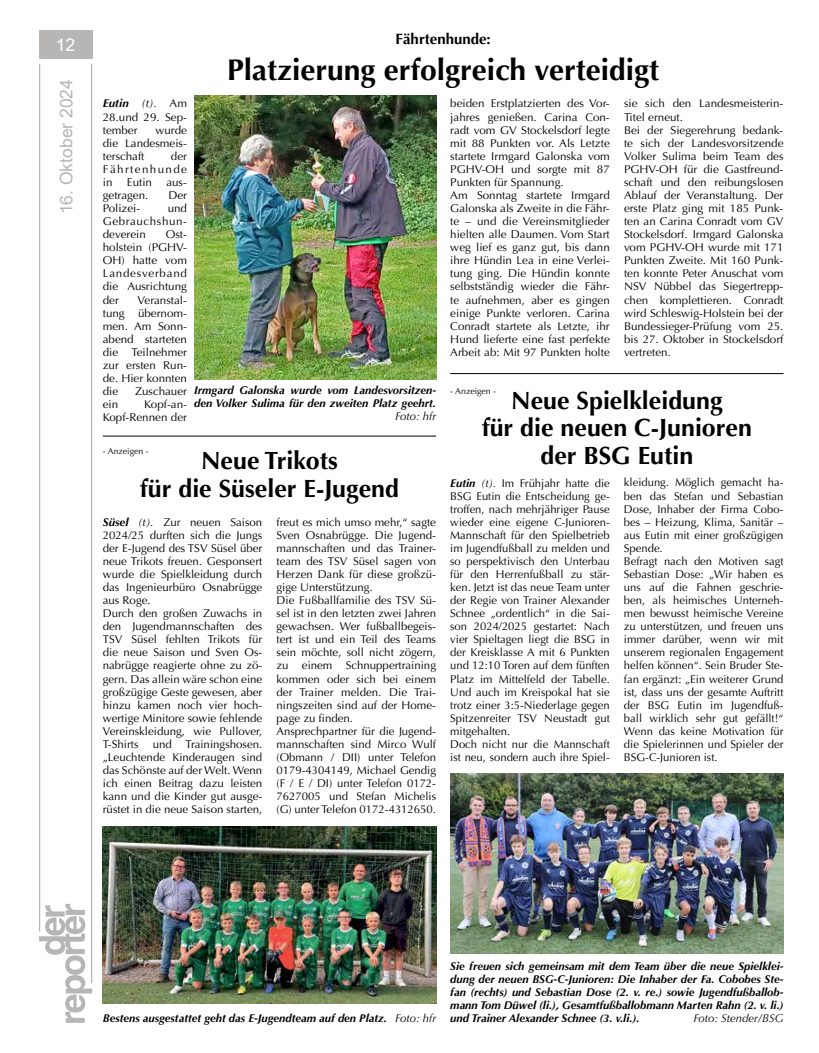
<style>
.page{position:relative;width:819px;height:1053px;background:#fff}
.page>*{position:absolute;margin:0;border:0;box-sizing:border-box;transform-origin:0 0}
.t1{font:700 30px "Optima";color:#000}
.t2{font:700 25px/27.5px "Optima";color:#000;text-align:center}
.t3{font:17.5px "Arial";color:#b8b6b5}
.t4{font:17.5px "Arial";color:#fff}
.t5{font:700 15px "Optima";color:#000}
.t6{font:11.25px/13px "Optima";color:#000;text-align:justify}
.t7{font:italic 700 11.25px/13px "Optima";color:#000;text-align:justify}
.t8{font:italic 11.25px "Optima";color:#000}
.t9{font:8.75px "Optima";color:#000}
.s1{font-weight:700;font-style:italic}
.s2{font-style:italic}
.s3{font-weight:400}
</style>
<div class="page">
<hr style="left:91px;top:64px;width:1px;height:919px;background:#b8b6b5">
<div style="left:39px;top:30px;width:53px;height:29px;background:#b8b6b5"></div>
<hr style="left:39px;top:64px;width:1px;height:867px;background:#b8b6b5">
<svg style="left:39px;top:903px;width:53px;height:119px"></svg>
<img style="left:103px;top:826px;width:333px;height:177px">
<img style="left:450px;top:773px;width:333px;height:180px">
<img style="left:194px;top:95px;width:242px;height:284px">
<hr style="left:103px;top:436px;width:333px;height:1px;background:#000">
<hr style="left:450px;top:373px;width:333px;height:1px;background:#000">
<h3 class="t4" style="left:56px;top:33px;width:21px">12</h3>
<h3 class="t3" style="left:54px;top:214px;width:137px;rotate:-90deg">16. Oktober 2024</h3>
<h3 class="t5" style="left:395px;top:30px;width:97px">Fährtenhunde:</h3>
<h1 class="t1" style="left:227px;top:52px;width:433px">Platzierung erfolgreich verteidigt</h1>
<p class="t6" style="left:103px;top:97px;width:86px"><span class="s1">Eutin</span> <span class="s2">(t).</span> Am 28.und 29. Sep&shy;tember</p>
<p class="t6" style="left:103px;top:123px;width:86px;text-indent:53px">wurde die Landesmeis&shy;terschaft</p>
<p class="t6" style="left:103px;top:149px;width:86px;text-indent:68px">der Fährtenhunde in</p>
<p class="t6" style="left:127px;top:176px;width:27px">Eutin</p>
<p class="t6" style="left:166px;top:176px;width:22px">aus-</p>
<p class="t6" style="left:103px;top:189px;width:47px">getragen.</p>
<p class="t6" style="left:168px;top:189px;width:20px">Der</p>
<p class="t6" style="left:103px;top:202px;width:39px">Polizei-</p>
<p class="t6" style="left:103px;top:202px;width:86px;text-indent:65px">und Gebrauchshun&shy;deverein</p>
<p class="t6" style="left:103px;top:228px;width:86px;text-indent:63px">Ost&shy;holstein (PGHV-OH) hatte vom Landesverband die Ausrichtung der</p>
<p class="t6" style="left:103px;top:293px;width:86px;text-indent:35px">Veranstal&shy;tung übernom&shy;men. Am Sonn&shy;abend starteten die Teilnehmer zur ersten Run&shy;de. Hier konnten die</p>
<p class="t7" style="left:194px;top:384px;width:243px">Irmgard Galonska wurde vom Landesvorsitzen&shy;den Volker Sulima für den zweiten Platz geehrt.</p>
<p class="t8" style="left:395px;top:410px;width:42px">Foto: hfr</p>
<p class="t6" style="left:135px;top:385px;width:53px">Zuschauer</p>
<p class="t6" style="left:103px;top:398px;width:86px;text-align:right">Kopf-an-<br>Kopf-Rennen der</p>
<p class="t6" style="left:103px;top:398px;width:17px">ein</p>
<p class="t9" style="left:103px;top:446px;width:47px">- Anzeigen -</p>
<h2 class="t2" style="left:140px;top:447px;width:260px">Neue Trikots<br>für die Süseler E-Jugend</h2>
<p class="t6" style="left:103px;top:515px;width:161px;text-align:left"><span class="s1">Süsel</span> <span class="s2">(t).</span> Zur neuen Saison<br>2024/25 durften sich die Jungs der E-Jugend des TSV Süsel über neue Trikots freuen. Gesponsert wurde die Spielkleidung durch das Ingenieurbüro Osnabrügge aus Roge.<br>Durch den großen Zuwachs in den Jugendmannschaften des<br>TSV Süsel fehlten Trikots für die neue Saison und Sven Os&shy;nabrügge reagierte ohne zu zö&shy;gern. Das allein wäre schon eine großzügige Geste gewesen, aber hinzu kamen noch vier hoch&shy;wertige Minitore sowie fehlende<br>Vereinskleidung, wie Pullover,<br>T-Shirts</p>
<p class="t6" style="left:276px;top:515px;width:161px;text-align:left">freut es mich umso mehr,“ sagte<br>Sven Osnabrügge. Die Jugend&shy;mannschaften und das Trainer&shy;team des TSV Süsel sagen von<br>Herzen Dank für diese großzü&shy;gige Unterstützung.<br>Die Fußballfamilie des TSV Sü&shy;sel ist in den letzten zwei Jahren gewachsen. Wer fußballbegeis&shy;tert ist und ein Teil des Teams sein möchte, soll nicht zögern, zu einem Schnuppertraining kommen oder sich bei einem der Trainer melden. Die Trai&shy;ningszeiten sind auf der Home&shy;page zu finden.<br>Ansprechpartner für die Jugend&shy;mannschaften sind Mirco Wulf (Obmann / DII) unter Telefon<br>0179-4304149, Michael Gendig (F / E / DI) unter Telefon 0172-<br>7627005 und Stefan Michelis (G) unter Telefon 0172-4312650.</p>
<p class="t6" style="left:103px;top:737px;width:161px;text-indent:50px">und Trainingshosen. „Leuchtende Kinderaugen sind das Schönste auf der Welt. Wenn ich einen Beitrag dazu leisten kann und die Kinder gut ausge&shy;rüstet in die neue Saison starten,</p>
<p class="t6" style="left:450px;top:97px;width:161px;text-align:left">beiden Erstplatzierten des Vor&shy;jahres genießen. Carina Con&shy;radt vom GV Stockelsdorf legte mit 88 Punkten vor. Als Letzte startete Irmgard Galonska vom<br>PGHV-OH und sorgte mit 87<br>Punkten für Spannung.<br>Am Sonntag startete Irmgard<br>Galonska als Zweite in die Fähr&shy;te – und die Vereinsmitglieder hielten alle Daumen. Vom Start weg lief es ganz gut, bis dann ihre Hündin Lea in eine Verlei&shy;tung ging. Die Hündin konnte selbstständig wieder die Fähr&shy;te aufnehmen, aber es gingen einige Punkte verloren. Carina<br>Conradt startete als Letzte, ihr<br>Hund lieferte eine fast perfekte<br>Arbeit ab: Mit 97 Punkten holte</p>
<p class="t6" style="left:624px;top:97px;width:161px;text-align:left">sie sich den Landesmeisterin-<br>Titel erneut.<br>Bei der Siegerehrung bedank&shy;te sich der Landesvorsitzende<br>Volker Sulima beim Team des<br>PGHV-OH für die Gastfreund&shy;schaft und den reibungslosen<br>Ablauf der Veranstaltung. Der erste Platz ging mit 185 Punk&shy;ten an Carina Conradt vom GV<br>Stockelsdorf. Irmgard Galonska vom PGHV-OH wurde mit 171<br>Punkten Zweite. Mit 160 Punk&shy;ten konnte Peter Anuschat vom<br>NSV Nübbel das Siegertrepp&shy;chen komplettieren. Conradt wird Schleswig-Holstein bei der<br>Bundessieger-Prüfung vom 25. bis 27. Oktober in Stockelsdorf vertreten.</p>
<p class="t9" style="left:450px;top:385px;width:47px">- Anzeigen -</p>
<h2 class="t2" style="left:482px;top:386px;width:272px">Neue Spielkleidung<br>für die neuen C-Junioren der BSG Eutin</h2>
<p class="t6" style="left:450px;top:476px;width:161px;text-align:left"><span class="s1">Eutin</span> <span class="s2">(t).</span> Im Frühjahr hatte die<br>BSG Eutin die Entscheidung ge&shy;troffen, nach mehrjähriger Pause wieder eine eigene C-Junioren-<br>Mannschaft für den Spielbetrieb im Jugendfußball zu melden und so perspektivisch den Unterbau für den Herrenfußball zu stär&shy;ken. Jetzt ist das neue Team unter der Regie von Trainer Alexander<br>Schnee „ordentlich“ in die Sai&shy;son 2024/2025 gestartet: Nach vier Spieltagen liegt die BSG in der Kreisklasse A mit 6 Punkten und 12:10 Toren auf dem fünften<br>Platz im Mittelfeld der Tabelle.<br>Und auch im Kreispokal hat sie trotz einer 3:5-Niederlage gegen<br>Spitzenreiter TSV Neustadt gut mitgehalten.<br>Doch nicht nur die Mannschaft ist neu, sondern auch ihre Spiel-</p>
<p class="t6" style="left:624px;top:476px;width:161px;text-align:left">kleidung. Möglich gemacht ha&shy;ben das Stefan und Sebastian<br>Dose, Inhaber der Firma Cobo&shy;bes – Heizung, Klima, Sanitär – aus Eutin mit einer großzügigen<br>Spende.<br>Befragt nach den Motiven sagt<br>Sebastian Dose: „Wir haben es uns auf die Fahnen geschrie&shy;ben, als heimisches Unterneh&shy;men bewusst heimische Vereine zu unterstützen, und freuen uns immer darüber, wenn wir mit unserem regionalen Engagement helfen können“. Sein Bruder Ste&shy;fan ergänzt: „Ein weiterer Grund ist, dass uns der gesamte Auftritt der BSG Eutin im Jugendfuß&shy;ball wirklich sehr gut gefällt!“<br>Wenn das keine Motivation für die Spielerinnen und Spieler der<br>BSG-C-Junioren ist.</p>
<p class="t7" style="left:103px;top:1011px;width:335px">Bestens ausgestattet geht das E-Jugendteam auf den Platz. <span class="s3">Foto: hfr</span></p>
<p class="t7" style="left:450px;top:959px;width:335px">Sie freuen sich gemeinsam mit dem Team über die neue Spielklei&shy;dung der neuen BSG-C-Junioren: Die Inhaber der Fa. Cobobes Ste&shy;fan (rechts) und Sebastian Dose (2. v. re.) sowie Jugendfußballob&shy;mann Tom Düwel (li.), Gesamtfußballobmann Marten Rahn (2. v. li.) und Trainer Alexander Schnee (3. v.li.).</p>
<p class="t8" style="left:693px;top:1011px;width:92px">Foto: Stender/BSG</p>
</div>
